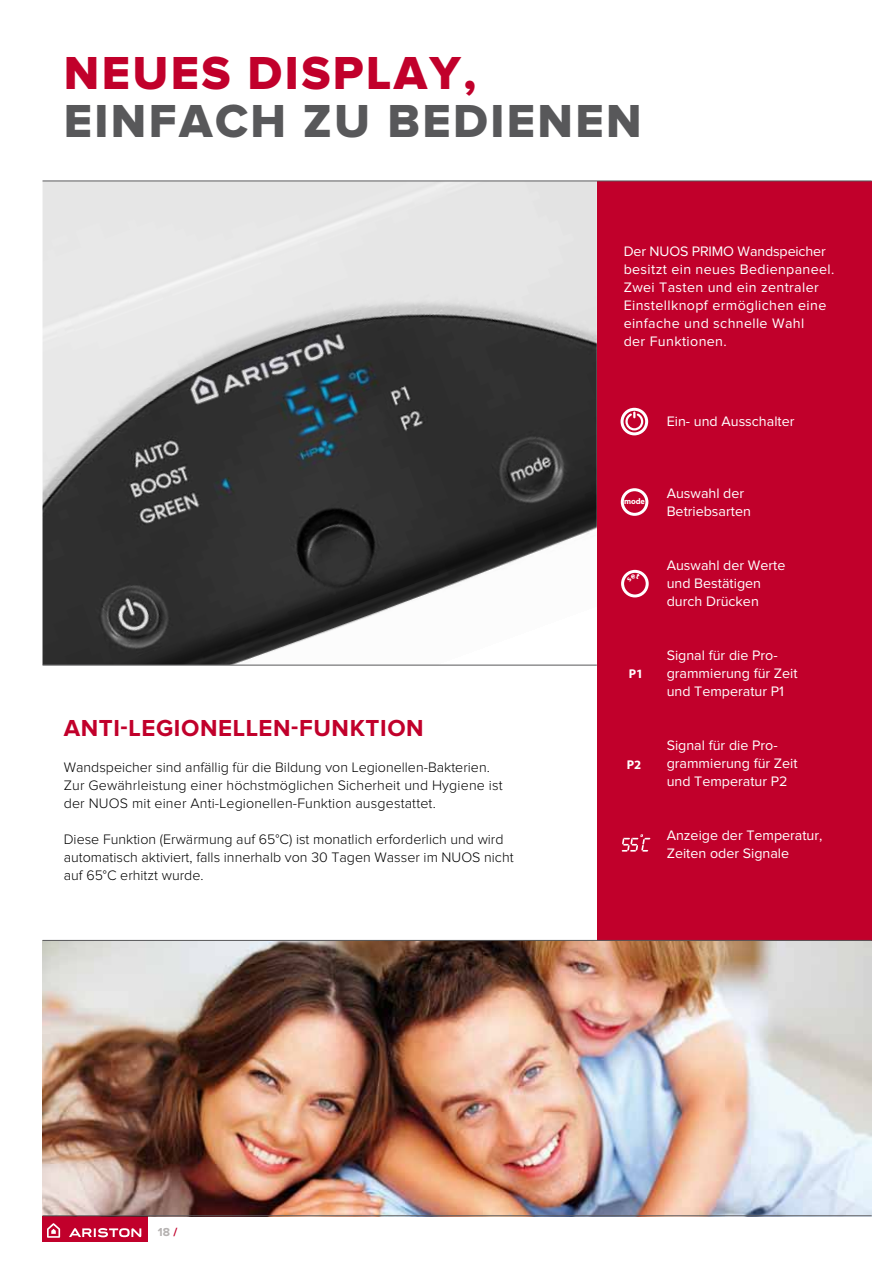
<style>
.page{position:relative;width:893px;height:1263px;background:#fff}
.page>*{position:absolute;margin:0;border:0;box-sizing:border-box;transform-origin:0 0}
.t1{font:48px "Proxima Nova Extrabld";letter-spacing:.05em;color:#58585a}
.t2{font:48px "Proxima Nova Extrabld";letter-spacing:.05em;color:#c1002b}
.t3{font:700 24px "Proxima Nova";letter-spacing:.025em;color:#c1002b}
.t4{font:300 14.25px/18px "Proxima Nova";color:#000}
.t5{font:14.25px/18px "Proxima Nova";color:#fff}
.t6{font:14.25px/18px "Proxima Nova";letter-spacing:.025em;color:#fff}
.t7{font:700 12.75px "Myriad";color:#fff}
.t8{font:700 12px "Proxima Nova";color:#b5b2b1}
.t9{font:700 8.25px "Myriad";letter-spacing:-.02em;color:#fff}
.t10{font:700 7.05px "Myriad";letter-spacing:-.02em;color:#fff}
.s1{color:#c1002b}
</style>
<div class="page">
<div style="left:43px;top:1216px;width:105px;height:26px;background:#c1002b"></div>
<svg style="left:47px;top:1223px;width:13px;height:15px"></svg>
<svg style="left:69px;top:1228px;width:72px;height:9px"></svg>
<div style="left:597px;top:181px;width:275px;height:760px;background:#c1002b"></div>
<div style="left:620px;top:408px;width:28px;height:27px;border:3px solid #fff;border-radius:50%"></div>
<svg style="left:624px;top:410px;width:20px;height:22px"></svg>
<div style="left:621px;top:488px;width:27px;height:28px;border:3px solid #fff;border-radius:50%"></div>
<svg style="left:622px;top:834px;width:28px;height:18px"></svg>
<img style="left:43px;top:182px;width:554px;height:483px">
<hr style="left:43px;top:665px;width:554px;height:1px;background:#58585a">
<img style="left:43px;top:941px;width:829px;height:274px">
<hr style="left:43px;top:940px;width:829px;height:1px;background:#58585a">
<hr style="left:43px;top:1215px;width:829px;height:1px;background:#58585a">
<hr style="left:43px;top:181px;width:829px;height:1px;background:#58585a">
<svg style="left:621px;top:569px;width:28px;height:29px"></svg>
<h1 class="t2" style="left:64px;top:51px;width:414px">NEUES DISPLAY,</h1>
<h1 class="t1" style="left:64px;top:99px;width:118px">EINFAC</h1>
<h1 class="t1" style="left:251px;top:99px;width:392px">H ZU BEDIENEN</h1>
<p class="t6" style="left:624px;top:243px;width:212px">Der NUOS PRIMO Wandspeicher besitzt ein neues Bedienpaneel.<br>Zwei Tasten und ein zentraler<br>Einstellknopf ermöglichen eine einfache und schnelle Wahl<br>der Funktionen.</p>
<h2 class="t3" style="left:64px;top:716px;width:93px">ANTI-LEGIO</h2>
<h2 class="t3" style="left:200px;top:716px;width:33px">NELLE</h2>
<h2 class="t3" style="left:273px;top:716px;width:91px">N-FUNKTIO</h2>
<h2 class="t3" style="left:406px;top:716px;width:19px">N</h2>
<p class="t4" style="left:64px;top:758px;width:440px">Wandspeicher sind anfällig für die Bildung von Legionellen-Bakterien.<br>Zur Gewährleistung einer höchstmöglichen Sicherheit und Hygiene ist der N UOS mit einer Anti-Legionellen-Funktion ausgestattet.</p>
<p class="t4" style="left:64px;top:830px;width:451px">Diese Funktion (Erwärmung auf 65°C) ist monatlich erforderlich und wird automatisch aktiviert, falls innerhalb von 30 Tagen Wasser im N UOS nicht auf 65°C erhitzt wurde.</p>
<p class="t5" style="left:667px;top:413px;width:129px">Ein- und Ausschalter</p>
<p class="t9" style="left:624px;top:497px;width:22px">mode</p>
<p class="t9" style="left:621px;top:666px;width:28px">manual</p>
<p class="t7" style="left:629px;top:667px;width:16px">P1</p>
<p class="t10" style="left:620px;top:758px;width:25px">manual</p>
<p class="t7" style="left:627px;top:758px;width:16px">P2</p>
<p class="t7" style="left:628px;top:765px;width:16px">P1</p>
<p class="t5" style="left:667px;top:485px;width:86px">Auswahl der<br>Betriebsarten</p>
<p class="t5" style="left:667px;top:557px;width:120px">Auswahl der Werte und Bestätigen durch Drücken</p>
<p class="t5" style="left:667px;top:647px;width:133px">Signal für die Pro&shy;grammierung für Zeit und Temperatur P1</p>
<p class="t5" style="left:667px;top:737px;width:133px">Signal für die Pro&shy;grammierung für Zeit und Temperatur P2</p>
<p class="t5" style="left:667px;top:827px;width:157px">Anzeige der Temperatur,<br>Zeiten oder Signale</p>
<p class="t8" style="left:158px;top:1227px;width:21px">18 <span class="s1">/</span></p>
</div>
